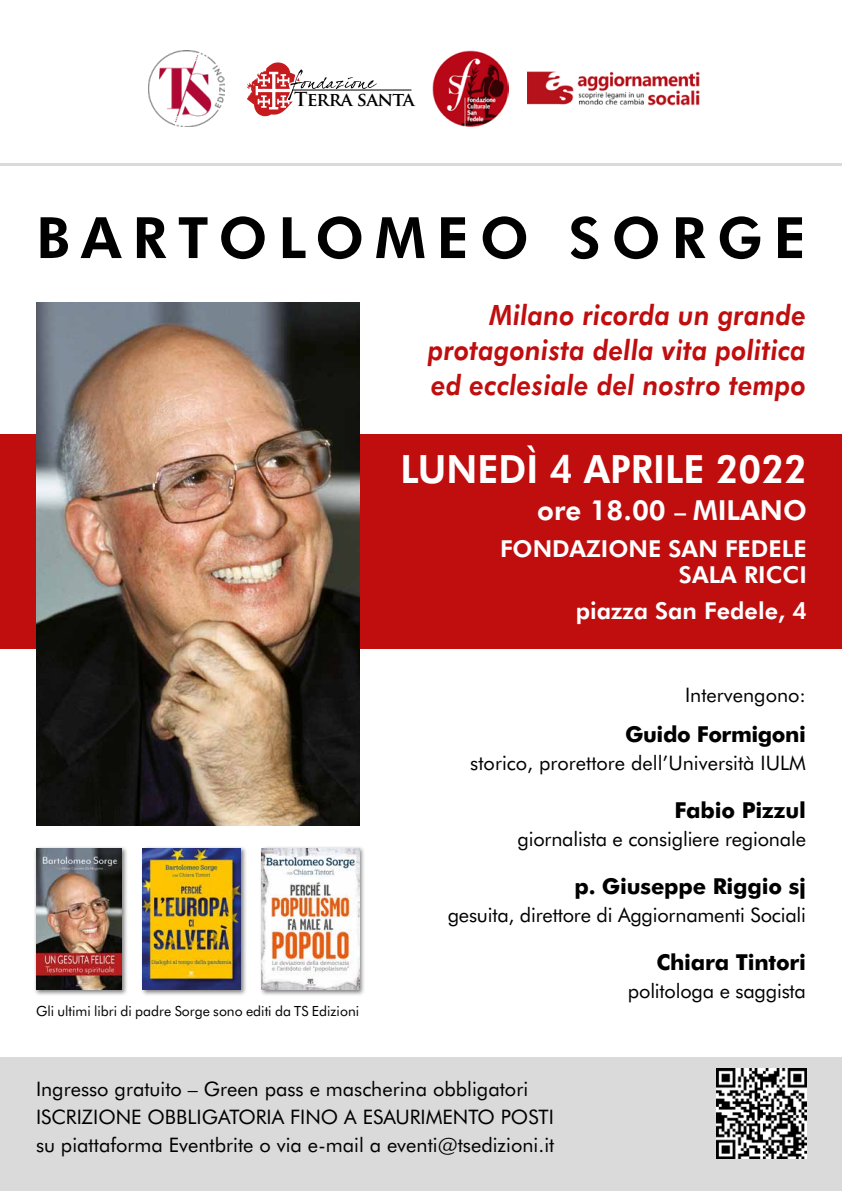
<style>
.page{position:relative;width:842px;height:1191px;background:#fff}
.page>*{position:absolute;margin:0;border:0;box-sizing:border-box;transform-origin:0 0}
.t1{font:800 57px "Futura BT";letter-spacing:.19em;color:#000}
.t2{font:800 39px "Futura BT";color:#fff;scale:.95 1}
.t3{font:italic 800 28px/35px "Futura BT";letter-spacing:.01em;color:#c00d0e;text-align:justify;scale:.92 1}
.t4{font:800 27.6px "Futura BT";color:#fff}
.t5{font:800 23.4px/26px "Futura BT";color:#fff;text-align:right}
.t6{font:700 22px "Futura BT";letter-spacing:-.01em;color:#000}
.t7{font:20px/28px "Futura BT";color:#000}
.t8{font:700 18.8px "Trajan Pro";letter-spacing:-.04em;color:#000}
.t9{font:14px "Futura BT";color:#000}
.s1{font-size:23.4px}
</style>
<div class="page">
<div style="left:0;top:434px;width:842px;height:214px;background:#c00d0e"></div>
<div style="left:0;top:1057px;width:842px;height:134px;background:#dadada"></div>
<hr style="left:0;top:163px;width:842px;height:3px;background:#dadada">
<img style="left:149px;top:51px;width:75px;height:75px">
<img style="left:433px;top:51px;width:75px;height:75px">
<hr style="left:292px;top:90px;width:119px;height:1px;background:#000">
<svg style="left:246px;top:62px;width:131px;height:55px"></svg>
<img style="left:527px;top:71px;width:173px;height:35px">
<div style="left:141px;top:846px;width:106px;height:150px;background:#000;opacity:.5"></div>
<img style="left:143px;top:848px;width:97px;height:142px">
<div style="left:34px;top:846px;width:94px;height:150px;background:#000;opacity:.5"></div>
<img style="left:36px;top:848px;width:86px;height:142px">
<div style="left:259px;top:846px;width:107px;height:150px;background:#000;opacity:.5"></div>
<img style="left:262px;top:848px;width:97px;height:142px">
<img style="left:36px;top:302px;width:323px;height:523px">
<img style="left:716px;top:1068px;width:90px;height:90px">
<p class="t8" style="left:294px;top:88px;width:122px">Terra santa</p>
<h1 class="t1" style="left:36px;top:203px;width:771px">BARTOLOMEO SORGE</h1>
<h3 class="t3" style="left:428px;top:297px;width:412px;text-indent:61px">Milano ricorda un grande protagonista della vita politica ed ecclesiale del nostro tempo</h3>
<h2 class="t2" style="left:400px;top:445px;width:429px">LUNEDÌ 4 APRILE 2022</h2>
<h3 class="t4" style="left:537px;top:493px;width:271px">ore 18.00 <span class="s1">–</span> MILANO</h3>
<p class="t5" style="left:500px;top:536px;width:308px">FONDAZIONE SAN FEDELE<br>SALA RICCI</p>
<p class="t5" style="left:576px;top:598px;width:232px">piazza San Fedele, 4</p>
<p class="t9" style="left:36px;top:1003px;width:325px">Gli ultimi libri di padre Sorge sono editi da TS Edizioni</p>
<p class="t7" style="left:685px;top:681px;width:122px">Intervengono:</p>
<p class="t6" style="left:625px;top:720px;width:182px">Guido Formigoni</p>
<p class="t7" style="left:470px;top:748px;width:337px">storico, prorettore dell’Università IULM</p>
<p class="t6" style="left:674px;top:796px;width:133px">Fabio Pizzul</p>
<p class="t7" style="left:517px;top:824px;width:290px">giornalista e consigliere regionale</p>
<p class="t6" style="left:574px;top:872px;width:233px">p. Giuseppe Riggio sj</p>
<p class="t7" style="left:448px;top:900px;width:360px">gesuita, direttore di Aggiornamenti Sociali</p>
<p class="t6" style="left:656px;top:948px;width:151px">Chiara Tintori</p>
<p class="t7" style="left:628px;top:976px;width:180px">politologa e saggista</p>
<p class="t7" style="left:36px;top:1074px;width:520px">Ingresso gratuito – Green pass e mascherina obbligatori<br>ISCRIZIONE OBBLIGATORIA FINO A ESAURIMENTO POSTI su piattaforma Eventbrite o via e-mail a eventi@tsedizioni.it</p>
</div>
